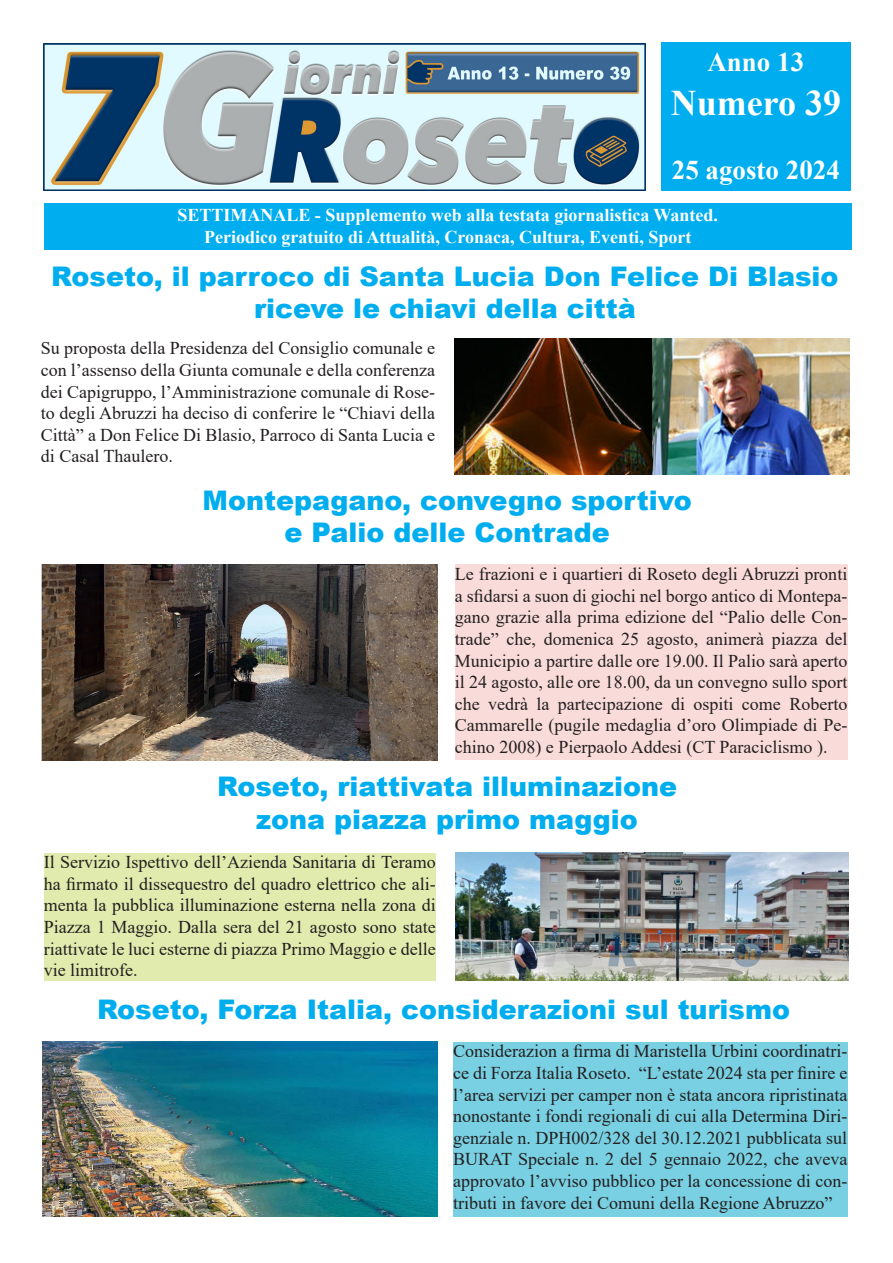
<style>
.page{position:relative;width:893px;height:1263px;background:#fff}
.page>*{position:absolute;margin:0;border:0;box-sizing:border-box;transform-origin:0 0}
.t1{font:700 36px "Times New Roman";color:#fff}
.t2{font:900 27px/32.4px "Arial";color:#00aeef;text-align:center}
.t3{font:700 27px "Times New Roman";color:#fff}
.t4{font:18px/21.6px "Times New Roman";color:#231f20;text-align:justify}
.t5{font:700 18px "Times New Roman";color:#fff}
</style>
<div class="page">
<div style="left:44px;top:203px;width:808px;height:47px;background:#00aeef"></div>
<div style="left:661px;top:43px;width:189px;height:148px;background:#00aeef"></div>
<img style="left:43px;top:1042px;width:394px;height:174px">
<img style="left:454px;top:339px;width:395px;height:135px">
<div style="left:455px;top:565px;width:392px;height:195px;background:#f9dcd9"></div>
<img style="left:42px;top:565px;width:396px;height:195px">
<div style="left:453px;top:1042px;width:394px;height:174px;background:#78d0e2"></div>
<img style="left:44px;top:43px;width:602px;height:148px">
<div style="left:44px;top:853px;width:392px;height:127px;background:#e1ebae"></div>
<img style="left:455px;top:853px;width:393px;height:127px">
<p class="t3" style="left:707px;top:43px;width:98px">Anno 13</p>
<p class="t1" style="left:671px;top:77px;width:172px">Numero 39</p>
<p class="t3" style="left:672px;top:151px;width:169px">25 agosto 2024</p>
<p class="t5" style="left:177px;top:202px;width:542px">SETTIMANALE - Supplemento web alla testata giornalistica Wanted.</p>
<p class="t5" style="left:204px;top:224px;width:489px">Periodico gratuito di Attualità, Cronaca, Cultura, Eventi, Sport</p>
<p class="t2" style="left:51px;top:259px;width:789px">Roseto, il parroco di Santa Lucia Don Felice Di Blasio riceve le chiavi della città</p>
<p class="t4" style="left:41px;top:337px;width:396px">Su proposta della Presidenza del Consiglio comunale e con l’assenso della Giunta comunale e della conferenza dei Capigruppo, l’Amministrazione comunale di Rose&shy;to degli Abruzzi ha deciso di conferire le “Chiavi della Città” a Don Felice Di Blasio, Parroco di Santa Lucia e di Casal Thaulero.</p>
<p class="t2" style="left:203px;top:483px;width:491px">Montepagano, convegno sportivo</p>
<p class="t2" style="left:284px;top:516px;width:327px">e Palio delle Contrade</p>
<p class="t4" style="left:455px;top:563px;width:394px">Le frazioni e i quartieri di Roseto degli Abruzzi pronti a sfidarsi a suon di giochi nel borgo antico di Montepa&shy;gano grazie alla prima edizione del “Palio delle Con&shy;trade” che, domenica 25 agosto, animerà piazza del Municipio a partire dalle ore 19.00. Il Palio sarà aperto il 24 agosto, alle ore 18.00, da un convegno sullo sport che vedrà la partecipazione di ospiti come Roberto Cammarelle (pugile medaglia d’oro Olimpiade di Pe&shy;chino 2008) e Pierpaolo Addesi (CT Paraciclismo ).</p>
<p class="t2" style="left:217px;top:769px;width:462px">Roseto, riattivata illuminazione</p>
<p class="t2" style="left:256px;top:802px;width:383px">zona piazza primo maggio</p>
<p class="t4" style="left:44px;top:851px;width:393px">Il Servizio Ispettivo dell’Azienda Sanitaria di Teramo ha firmato il dissequestro del quadro elettrico che ali&shy;menta la pubblica illuminazione esterna nella zona di Piazza 1 Maggio. Dalla sera del 21 agosto sono state riattivate le luci esterne di piazza Primo Maggio e delle vie limitrofe.</p>
<p class="t2" style="left:97px;top:993px;width:695px">Roseto, Forza Italia, considerazioni sul turismo</p>
<p class="t4" style="left:453px;top:1040px;width:396px">Considerazion a firma di Maristella Urbini coordinatri&shy;ce di Forza Italia Roseto. “L’estate 2024 sta per finire e l’area servizi per camper non è stata ancora ripristinata nonostante i fondi regionali di cui alla Determina Diri&shy;genziale n. DPH002/328 del 30.12.2021 pubblicata sul BURAT Speciale n. 2 del 5 gennaio 2022, che aveva approvato l’avviso pubblico per la concessione di con&shy;tributi in favore dei Comuni della Regione Abruzzo”</p>
</div>
